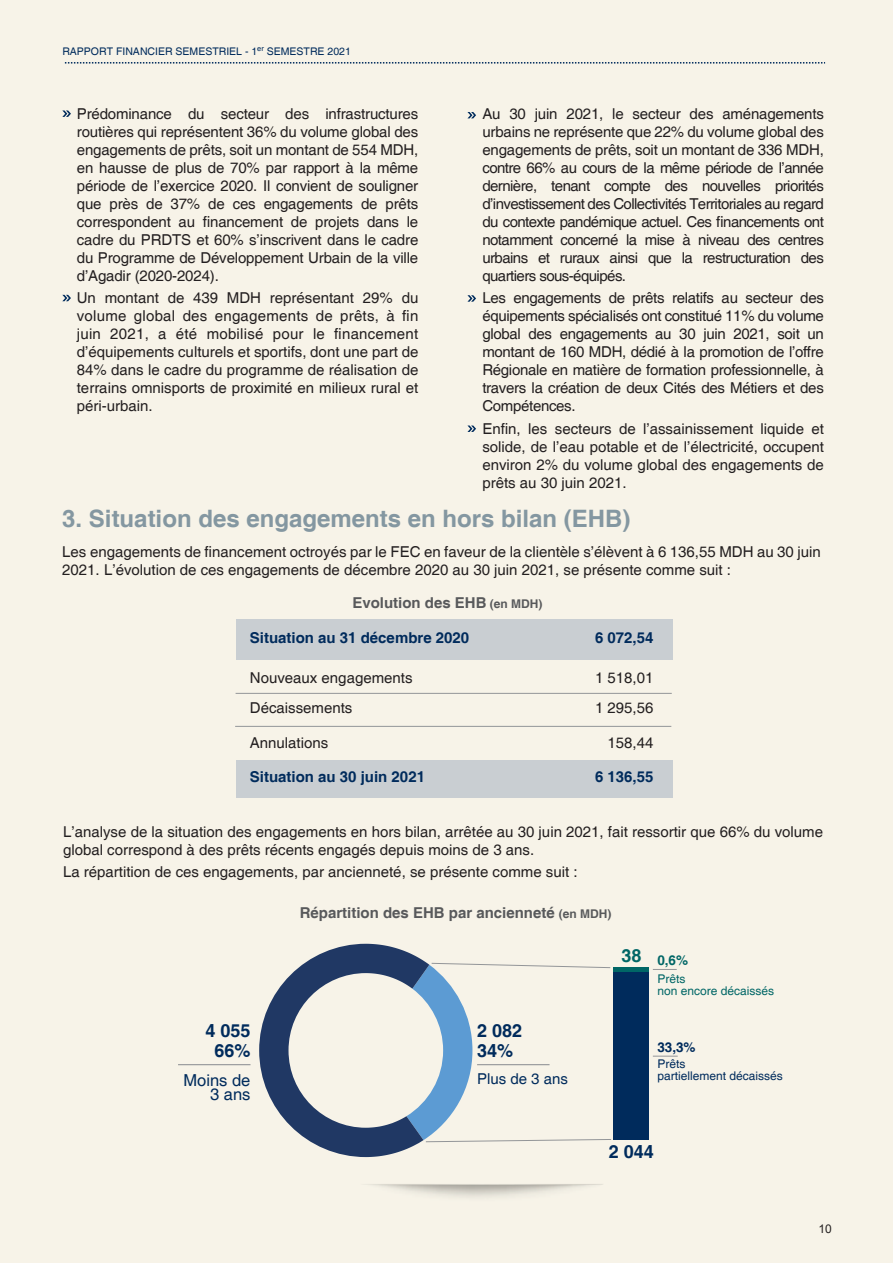
<style>
.page{position:relative;width:893px;height:1263px;background:#f7f3e8}
.page>*{position:absolute;margin:0;border:0;box-sizing:border-box;transform-origin:0 0}
.t1{font:700 24px "Helvetica";color:#8497a1}
.t2{font:700 18px/20.2px "Helvetica";color:#002b5c;text-align:center}
.t3{font:700 18px "Helvetica";color:#066}
.t4{font:16.5px/14px "Helvetica";color:#002b5c;text-align:right}
.t5{font:15px/18px "Helvetica";color:#231f20;text-align:justify}
.t6{font:700 15px "Helvetica";color:#002b5c}
.t7{font:700 15px "Helvetica";color:#58595b}
.t8{font:15px "Helvetica";color:#002b5c}
.t9{font:700 13.5px "Helvetica";color:#002b5c}
.t10{font:700 13.5px "Helvetica";color:#066}
.t11{font:12px/12px "Helvetica";color:#002b5c}
.t12{font:12px/12px "Helvetica";color:#066}
.t13{font:12px "Arial";color:#231f20}
.t14{font:10.5px "Helvetica";color:#002b5c}
.s1{font-size:12px}
</style>
<div class="page">
<svg style="left:467px;top:112px;width:9px;height:6px"></svg>
<svg style="left:467px;top:425px;width:9px;height:7px"></svg>
<svg style="left:467px;top:295px;width:9px;height:7px"></svg>
<svg style="left:62px;top:110px;width:9px;height:7px"></svg>
<svg style="left:62px;top:295px;width:9px;height:6px"></svg>
<svg style="left:65px;top:62px;width:760px;height:2px"></svg>
<div style="left:236px;top:620px;width:436px;height:40px;background:#c9ced2"></div>
<div style="left:236px;top:760px;width:436px;height:38px;background:#c9ced2"></div>
<hr style="left:236px;top:693px;width:436px;height:1px;background:#939598">
<hr style="left:235px;top:726px;width:436px;height:1px;background:#939598">
<div style="left:613px;top:967px;width:36px;height:10px;background:#066"></div>
<svg style="left:653px;top:1056px;width:25px;height:1px"></svg>
<svg style="left:653px;top:969px;width:24px;height:1px"></svg>
<svg style="left:259px;top:944px;width:353px;height:213px"></svg>
<hr style="left:178px;top:1064px;width:72px;height:1px;background:#939598">
<hr style="left:477px;top:1064px;width:73px;height:1px;background:#939598">
<div style="left:613px;top:972px;width:36px;height:168px;background:#002b5c"></div>
<p class="t14" style="left:62px;top:46px;width:290px">RAPPORT FINANCIER SEMESTRIEL - 1<sup>er</sup> SEMESTRE 2021</p>
<p class="t5" style="left:77px;top:105px;width:343px">Prédominance du secteur des infrastructures routières qui représentent 36% du volume global des engagements de prêts, soit un montant de 554 MDH, en hausse de plus de 70% par rapport à la même période de l’exercice 2020. Il convient de souligner que près de 37% de ces engagements de prêts correspondent au financement de projets dans le cadre du PRDTS et 60% s’inscrivent dans le cadre du Programme de Développement Urbain de la ville d’Agadir (2020-2024).</p>
<p class="t5" style="left:77px;top:290px;width:343px">Un montant de 439 MDH représentant 29% du volume global des engagements de prêts, à fin juin 2021, a été mobilisé pour le financement d’équipements culturels et sportifs, dont une part de 84% dans le cadre du programme de réalisation de terrains omnisports de proximité en milieux rural et péri-urbain.</p>
<p class="t5" style="left:482px;top:105px;width:343px">Au 30 juin 2021, le secteur des aménagements urbains ne représente que 22% du volume global des engagements de prêts, soit un montant de 336 MDH, contre 66% au cours de la même période de l’année dernière, tenant compte des nouvelles priorités d’investissement des Collectivités Territoriales au regard du contexte pandémique actuel. Ces financements ont notamment concerné la mise à niveau des centres urbains et ruraux ainsi que la restructuration des quartiers sous-équipés.</p>
<p class="t5" style="left:482px;top:290px;width:343px">Les engagements de prêts relatifs au secteur des équipements spécialisés ont constitué 11% du volume global des engagements au 30 juin 2021, soit un montant de 160 MDH, dédié à la promotion de l’offre Régionale en matière de formation professionnelle, à travers la création de deux Cités des Métiers et des Compétences.</p>
<p class="t5" style="left:482px;top:420px;width:343px">Enfin, les secteurs de l’assainissement liquide et solide, de l’eau potable et de l’électricité, occupent environ 2% du volume global des engagements de prêts au 30 juin 2021.</p>
<h1 class="t1" style="left:62px;top:504px;width:570px">3. Situation des engagements en hors bilan (EHB)</h1>
<p class="t5" style="left:62px;top:543px;width:760px">Les engagements de financement octroyés par le FEC en faveur de la clientèle s’élèvent à 6 136,55 MDH au 30 juin<br>2021. L’évolution de ces engagements de décembre 2020 au 30 juin 2021, se présente comme suit :</p>
<p class="t7" style="left:352px;top:593px;width:192px">Evolution des EHB <span class="s1">(en MDH)</span></p>
<p class="t6" style="left:250px;top:628px;width:221px">Situation au 31 décembre 2020</p>
<p class="t5" style="left:250px;top:669px;width:164px">Nouveaux engagements</p>
<p class="t5" style="left:595px;top:669px;width:60px">1 518,01</p>
<p class="t6" style="left:595px;top:628px;width:60px">6 072,54</p>
<p class="t5" style="left:250px;top:699px;width:104px">Décaissements</p>
<p class="t5" style="left:250px;top:734px;width:80px">Annulations</p>
<p class="t6" style="left:250px;top:767px;width:177px">Situation au 30 juin 2021</p>
<p class="t6" style="left:595px;top:767px;width:60px">6 136,55</p>
<p class="t5" style="left:595px;top:699px;width:60px">1 295,56</p>
<p class="t5" style="left:608px;top:734px;width:47px">158,44</p>
<p class="t5" style="left:63px;top:823px;width:761px">L’analyse de la situation des engagements en hors bilan, arrêtée au 30 juin 2021, fait ressortir que 66% du volume global correspond à des prêts récents engagés depuis moins de 3 ans.</p>
<p class="t5" style="left:63px;top:863px;width:516px">La répartition de ces engagements, par ancienneté, se présente comme suit :</p>
<p class="t7" style="left:300px;top:904px;width:313px">Répartition des EHB par ancienneté <span class="s1">(en MDH)</span></p>
<p class="t3" style="left:621px;top:945px;width:22px">38</p>
<p class="t2" style="left:205px;top:1021px;width:47px">4 055<br>66%</p>
<p class="t2" style="left:477px;top:1021px;width:47px">2 082</p>
<p class="t2" style="left:477px;top:1041px;width:38px">34%</p>
<p class="t4" style="left:184px;top:1073px;width:68px">Moins de<br>3 ans</p>
<p class="t8" style="left:477px;top:1070px;width:92px">Plus de 3 ans</p>
<p class="t10" style="left:657px;top:952px;width:32px">0,6%</p>
<p class="t12" style="left:657px;top:973px;width:118px">Prêts<br>non encore décaissés</p>
<p class="t9" style="left:657px;top:1039px;width:40px">33,3%</p>
<p class="t11" style="left:657px;top:1058px;width:127px">Prêts<br>partiellement décaissés</p>
<p class="t2" style="left:609px;top:1142px;width:47px">2 044</p>
<p class="t13" style="left:819px;top:1221px;width:15px">10</p>
</div>
